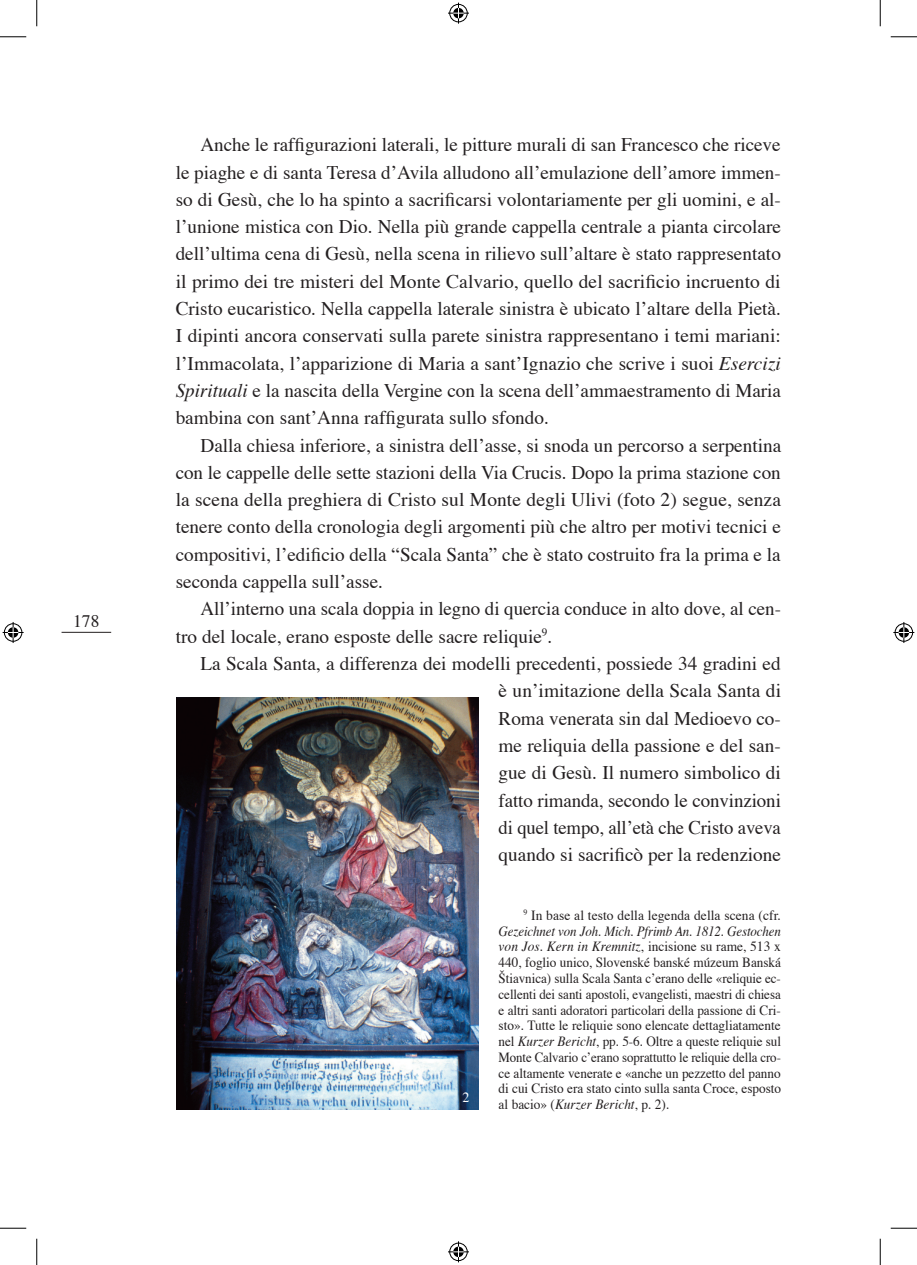
<style>
.page{position:relative;width:917px;height:1265px;background:#fff}
.page>*{position:absolute;margin:0;border:0;box-sizing:border-box;transform-origin:0 0}
.t1{font:19.25px/27.3px "Times CE";color:#231f20;text-align:justify}
.t2{font:17.5px "Times CE";color:#231f20}
.t3{font:14px/15.8px "Times CE";color:#231f20;text-align:justify}
.t4{font:14px "Times CE";color:#fff}
.s1{font-style:italic}
</style>
<div class="page">
<hr style="left:62px;top:632px;width:49px;height:1px;background:#231f20">
<img style="left:176px;top:697px;width:303px;height:411px">
<svg style="left:0;top:36px;width:26px;height:1px"></svg>
<svg style="left:891px;top:36px;width:26px;height:1px"></svg>
<svg style="left:0;top:1227px;width:26px;height:1px"></svg>
<svg style="left:891px;top:1227px;width:26px;height:1px"></svg>
<svg style="left:36px;top:0;width:1px;height:26px"></svg>
<svg style="left:36px;top:1238px;width:1px;height:26px"></svg>
<svg style="left:880px;top:0;width:1px;height:26px"></svg>
<svg style="left:880px;top:1238px;width:1px;height:26px"></svg>
<svg style="left:448px;top:3px;width:21px;height:21px"></svg>
<svg style="left:448px;top:1241px;width:21px;height:20px"></svg>
<svg style="left:3px;top:622px;width:21px;height:21px"></svg>
<svg style="left:893px;top:622px;width:21px;height:21px"></svg>
<p class="t2" style="left:73px;top:610px;width:28px">178</p>
<p class="t1" style="left:176px;top:132px;width:607px;text-indent:25px">Anche le raffigurazioni laterali, le pitture murali di san Francesco che riceve le piaghe e di santa Teresa d’Avila alludono all’emulazione dell’amore immen&shy;so di Gesù, che lo ha spinto a sacrificarsi volontariamente per gli uomini, e al&shy;l’unione mistica con Dio. Nella più grande cappella centrale a pianta circolare dell’ultima cena di Gesù, nella scena in rilievo sull’altare è stato rappresentato il primo dei tre misteri del Monte Calvario, quello del sacrificio incruento di Cristo eucaristico. Nella cappella laterale sinistra è ubicato l’altare della Pietà.<br>I dipinti ancora conservati sulla parete sinistra rappresentano i temi mariani: l’Immacolata, l’apparizione di Maria a sant’Ignazio che scrive i suoi <span class="s1">Esercizi Spirituali</span> e la nascita della Vergine con la scena dell’ammaestramento di Maria bambina con sant’Anna raffigurata sullo sfondo.</p>
<p class="t1" style="left:176px;top:432px;width:607px;text-indent:25px">Dalla chiesa inferiore, a sinistra dell’asse, si snoda un percorso a serpentina con le cappelle delle sette stazioni della Via Crucis. Dopo la prima stazione con la scena della preghiera di Cristo sul Monte degli Ulivi (foto 2) segue, senza tenere conto della cronologia degli argomenti più che altro per motivi tecnici e compositivi, l’edificio della “Scala Santa” che è stato costruito fra la prima e la seconda cappella sull’asse.</p>
<p class="t1" style="left:176px;top:596px;width:607px;text-indent:25px">All’interno una scala doppia in legno di quercia conduce in alto dove, al cen&shy;tro del locale, erano esposte delle sacre reliquie<sup>9</sup>.</p>
<p class="t1" style="left:499px;top:650px;width:284px;text-indent:-298px">La Scala Santa, a differenza dei modelli precedenti, possiede 34 gradini ed è un’imitazione della Scala Santa di Roma venerata sin dal Medioevo co&shy;me reliquia della passione e del san&shy;gue di Gesù. Il numero simbolico di fatto rimanda, secondo le convinzioni di quel tempo, all’età che Cristo aveva quando si sacrificò per la redenzione</p>
<p class="t4" style="left:462px;top:1088px;width:8px">2</p>
<p class="t3" style="left:499px;top:907px;width:284px;text-indent:25px"><sup>9</sup> In base al testo della legenda della scena (cfr.<br><span class="s1">Gezeichnet von Joh. Mich. Pfrimb An. 1812. Gestochen von Jos. Kern in Kremnitz</span>, incisione su rame, 513 x 440, foglio unico, Slovenské banské múzeum Banská Štiavnica) sulla Scala Santa c’erano delle «reliquie ec&shy;cellenti dei santi apostoli, evangelisti, maestri di chiesa e altri santi adoratori particolari della passione di Cri&shy;sto». Tutte le reliquie sono elencate dettagliatamente nel <span class="s1">Kurzer Bericht</span>, pp. 5-6. Oltre a queste reliquie sul Monte Calvario c’erano soprattutto le reliquie della cro&shy;ce altamente venerate e «anche un pezzetto del panno di cui Cristo era stato cinto sulla santa Croce, esposto al bacio» (<span class="s1">Kurzer Bericht</span>, p. 2).</p>
</div>
